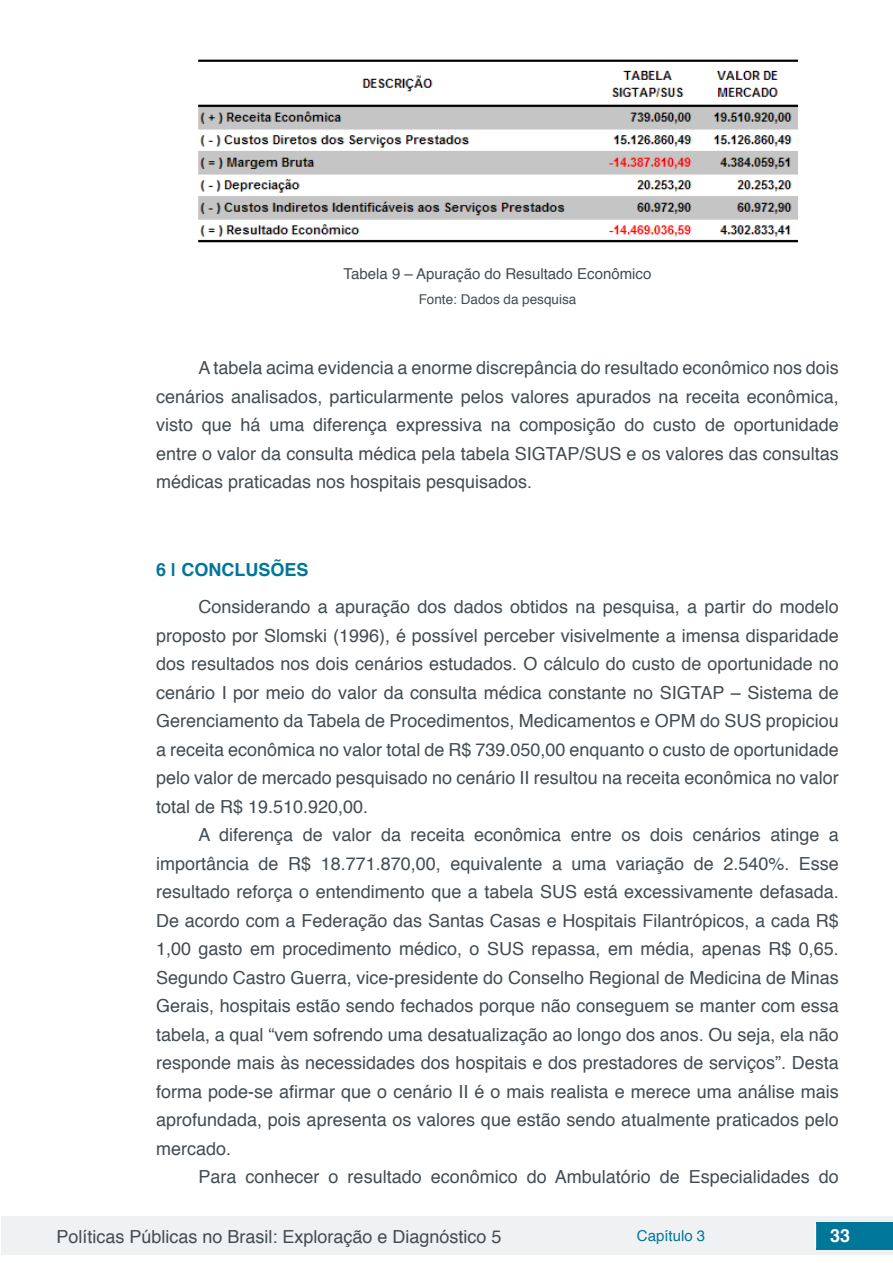
<style>
.page{position:relative;width:893px;height:1263px;background:#fff}
.page>*{position:absolute;margin:0;border:0;box-sizing:border-box;transform-origin:0 0}
.txt{font:18px/28.5px "Helvetica";color:#434c52;text-align:justify}
.t1{font:700 18px "Helvetica";color:#007699}
.t2{font:700 18px "Helvetica";color:#fff}
.ref_tabelas{font:15px "Helvetica";color:#434c52}
.t3{font:15px "Helvetica";color:#007699}
.tab_fonte{font:13.5px "Helvetica";color:#434c52}
</style>
<div class="page">
<div style="left:1px;top:1216px;width:891px;height:38px;background:#f0f1f2"></div>
<div style="left:816px;top:1222px;width:77px;height:27px;background:#007699"></div>
<svg style="left:815px;top:1224px;width:1px;height:24px"></svg>
<img style="left:198px;top:59px;width:600px;height:184px">
<p class="ref_tabelas" style="left:344px;top:262px;width:309px">Tabela 9 – Apuração do Resultado Econômico</p>
<p class="tab_fonte" style="left:419px;top:289px;width:159px">Fonte: Dados da pesquisa</p>
<p class="txt" style="left:156px;top:354px;width:684px;text-indent:43px">A tabela acima evidencia a enorme discrepância do resultado econômico nos dois cenários analisados, particularmente pelos valores apurados na receita econômica, visto que há uma diferença expressiva na composição do custo de oportunidade entre o valor da consulta médica pela tabela SIGTAP/SUS e os valores das consultas médicas praticadas nos hospitais pesquisados.</p>
<p class="t1" style="left:156px;top:555px;width:154px">6 | CONCLUSÕES</p>
<p class="txt" style="left:156px;top:593px;width:684px;text-indent:43px">Considerando a apuração dos dados obtidos na pesquisa, a partir do modelo proposto por Slomski (1996), é possível perceber visivelmente a imensa disparidade dos resultados nos dois cenários estudados. O cálculo do custo de oportunidade no cenário I por meio do valor da consulta médica constante no SIGTAP – Sistema de Gerenciamento da Tabela de Procedimentos, Medicamentos e OPM do SUS propiciou a receita econômica no valor total de R$ 739.050,00 enquanto o custo de oportunidade pelo valor de mercado pesquisado no cenário II resultou na receita econômica no valor total de R$ 19.510.920,00.</p>
<p class="txt" style="left:156px;top:821px;width:684px;text-indent:43px">A diferença de valor da receita econômica entre os dois cenários atinge a importância de R$ 18.771.870,00, equivalente a uma variação de 2.540%. Esse resultado reforça o entendimento que a tabela SUS está excessivamente defasada.<br>De acordo com a Federação das Santas Casas e Hospitais Filantrópicos, a cada R$ 1,00 gasto em procedimento médico, o SUS repassa, em média, apenas R$ 0,65.<br>Segundo Castro Guerra, vice-presidente do Conselho Regional de Medicina de Minas Gerais, hospitais estão sendo fechados porque não conseguem se manter com essa tabela, a qual “vem sofrendo uma desatualização ao longo dos anos. Ou seja, ela não responde mais às necessidades dos hospitais e dos prestadores de serviços”. Desta forma pode-se afirmar que o cenário II é o mais realista e merece uma análise mais aprofundada, pois apresenta os valores que estão sendo atualmente praticados pelo mercado.</p>
<p class="txt" style="left:199px;top:1163px;width:642px">Para conhecer o resultado econômico do Ambulatório de Especialidades do</p>
<p class="txt" style="left:56px;top:1223px;width:447px">Políticas Públicas no Brasil: Exploração e Diagnóstico 5</p>
<p class="t3" style="left:637px;top:1224px;width:70px">Capítulo 3</p>
<p class="t2" style="left:830px;top:1221px;width:22px">33</p>
</div>
